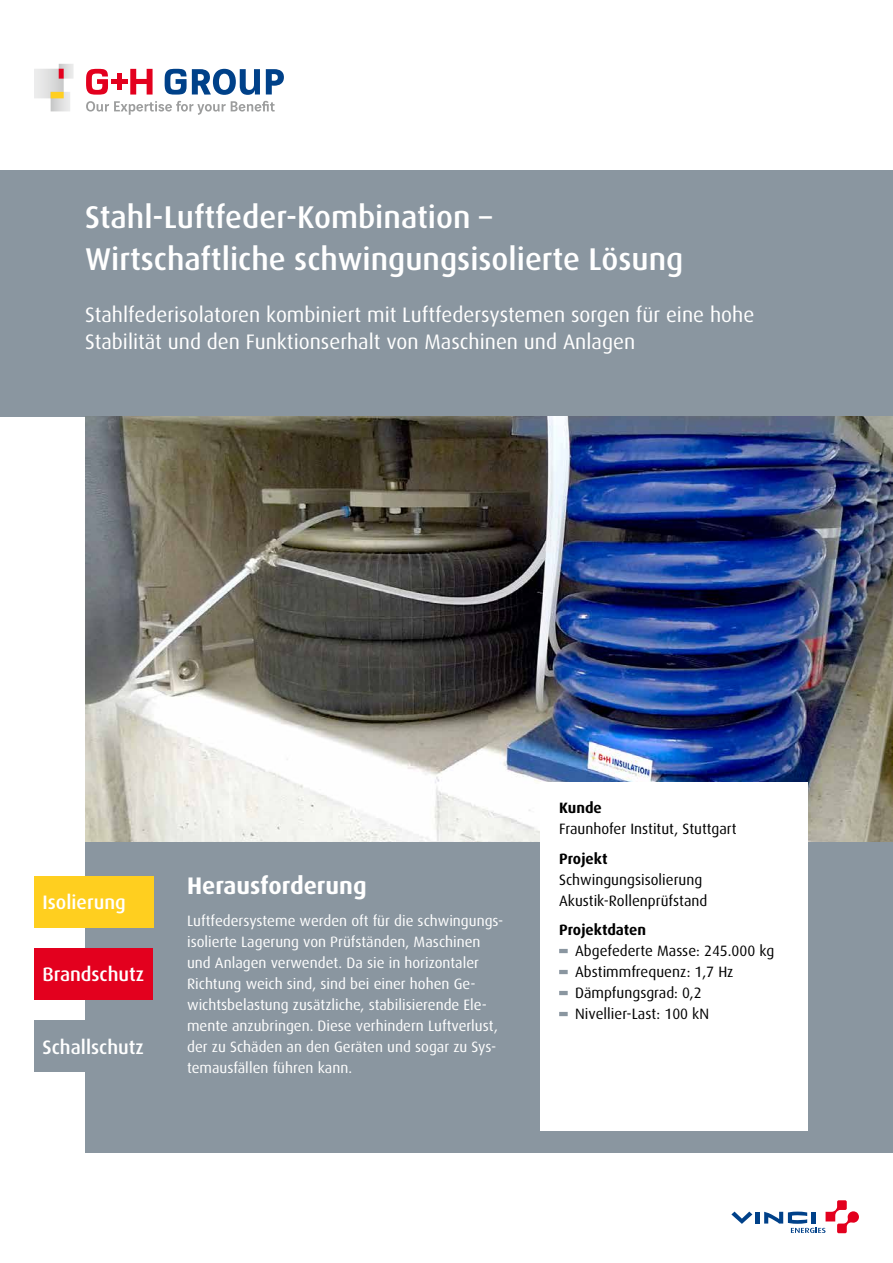
<style>
.page{position:relative;width:893px;height:1263px;background:#fff}
.page>*{position:absolute;margin:0;border:0;box-sizing:border-box;transform-origin:0 0}
.t1{font:500 31.5px/42px "Dax";color:#fff}
.t2{font:700 24px "Dax";color:#fff}
.t3{font:21px/27px "Dax";color:#fff}
.t4{font:500 19.5px "Dax";color:#fff}
.t5{font:15px/21px "Dax";color:#fff}
.t6{font:15px/21px "Dax";color:#000}
.t7{font:700 15px "Dax";color:#000}
</style>
<div class="page">
<div style="left:85px;top:412px;width:808px;height:740px;background:#8a96a0"></div>
<div style="left:0;top:170px;width:893px;height:247px;background:#8a96a0"></div>
<div style="left:34px;top:876px;width:119px;height:51px;background:#ffcf1f"></div>
<div style="left:34px;top:948px;width:119px;height:51px;background:#e3001e"></div>
<div style="left:34px;top:1020px;width:119px;height:51px;background:#8a96a0"></div>
<hr style="left:755px;top:1212px;width:4px;height:11px;background:#004189">
<svg style="left:731px;top:1211px;width:21px;height:13px"></svg>
<svg style="left:764px;top:1200px;width:95px;height:33px"></svg>
<img style="left:85px;top:417px;width:808px;height:425px">
<div style="left:540px;top:782px;width:268px;height:349px;background:#fff"></div>
<svg style="left:559px;top:949px;width:9px;height:4px"></svg>
<svg style="left:559px;top:970px;width:9px;height:4px"></svg>
<svg style="left:559px;top:991px;width:9px;height:4px"></svg>
<svg style="left:559px;top:1012px;width:9px;height:4px"></svg>
<svg style="left:86px;top:101px;width:189px;height:14px"></svg>
<svg style="left:130px;top:69px;width:23px;height:26px"></svg>
<div style="left:117px;top:74px;width:5px;height:16px;background:#e3001e"></div>
<div style="left:111px;top:79px;width:16px;height:5px;background:#e3001e"></div>
<svg style="left:86px;top:69px;width:22px;height:26px"></svg>
<svg style="left:165px;top:69px;width:95px;height:26px"></svg>
<svg style="left:266px;top:69px;width:18px;height:25px"></svg>
<svg style="left:34px;top:64px;width:40px;height:47px"></svg>
<div style="left:51px;top:92px;width:13px;height:6px;background:#ffcf1f"></div>
<h1 class="t1" style="left:85px;top:197px;width:600px">Stahl-Luftfeder-Kombination –<br>Wirtschaftliche schwingungsisolierte Lösung</h1>
<h3 class="t3" style="left:85px;top:302px;width:671px">Stahlfederisolatoren kombiniert mit Luftfedersystemen sorgen für eine hohe<br>Stabilität und den Funktionserhalt von Maschinen und Anlagen</h3>
<h3 class="t4" style="left:43px;top:891px;width:85px">Isolierung</h3>
<h3 class="t4" style="left:43px;top:964px;width:103px">Brandschutz</h3>
<h3 class="t4" style="left:43px;top:1036px;width:103px">Schallschutz</h3>
<h2 class="t2" style="left:187px;top:872px;width:181px">Herausforderung</h2>
<p class="t5" style="left:187px;top:910px;width:318px">Luftfedersysteme werden oft für die schwingungs&shy;isolierte Lagerung von Prüfständen, Maschinen und Anlagen verwendet. Da sie in horizontaler Richtung weich sind, sind bei einer hohen Ge&shy;wichtsbelastung zusätzliche, stabilisierende Ele&shy;mente anzubringen. Diese verhindern Luftverlust, der zu Schäden an den Geräten und sogar zu Sys&shy;temausfällen führen kann.</p>
<p class="t7" style="left:559px;top:799px;width:44px">Kunde</p>
<p class="t6" style="left:559px;top:818px;width:179px">Fraunhofer Institut, Stuttgart</p>
<p class="t7" style="left:559px;top:850px;width:50px">Projekt</p>
<p class="t6" style="left:559px;top:869px;width:150px">Schwingungsisolierung<br>Akustik-Rollenprüfstand</p>
<p class="t7" style="left:559px;top:921px;width:88px">Projektdaten</p>
<p class="t6" style="left:575px;top:940px;width:201px">Abgefederte Masse: 245.000 kg<br>Abstimmfrequenz: 1,7 Hz<br>Dämpfungsgrad: 0,2<br>Nivellier-Last: 100 kN</p>
</div>
